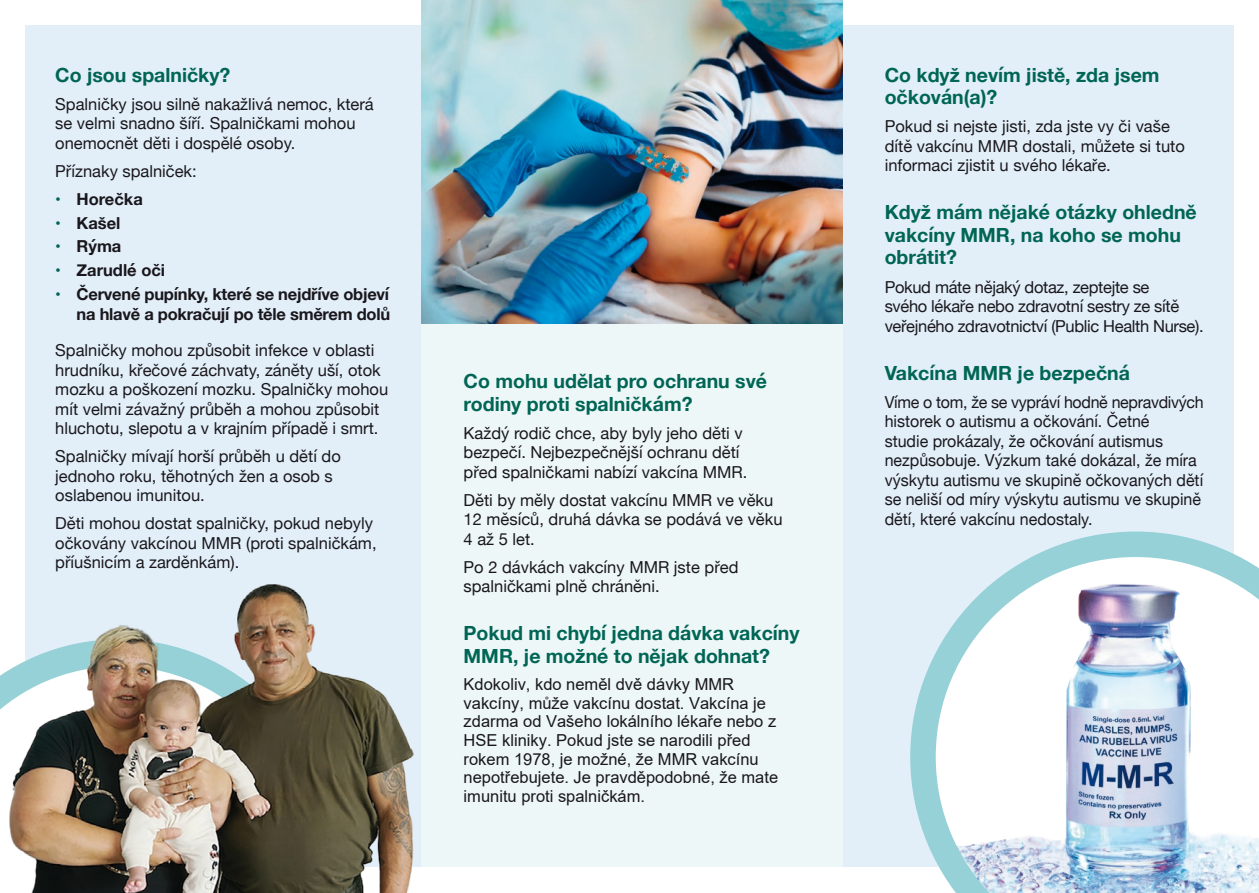
<style>
.page{position:relative;width:1259px;height:893px;background:#fff}
.page>*{position:absolute;margin:0;border:0;box-sizing:border-box;transform-origin:0 0}
.Head_-_Green{font:700 19.5px/22.5px "Helvetica Neue";color:#006555}
.Text_-_Body_11_2{font:16.5px/19.5px "Helvetica Neue";color:#1a171c}
.t1{font:16.5px/18.8px "Arial";color:#1a171c}
.Text_-_Body_11_2-2{font:16.5px/19.5px "Helvetica Neue";letter-spacing:-.02em;color:#1a171c}
.Bullet{font:700 16.5px/19.5px "Helvetica Neue";letter-spacing:-.015em;color:#1a171c;text-align:right}
.s1{color:#006555}
</style>
<div class="page">
<div style="left:26px;top:26px;width:395px;height:841px;background:#e2eff9"></div>
<div style="left:842px;top:26px;width:391px;height:841px;background:#e2eff9"></div>
<div style="left:421px;top:26px;width:421px;height:841px;background:#edf7f7"></div>
<svg style="left:910px;top:531px;width:349px;height:362px"></svg>
<svg style="left:0;top:669px;width:10px;height:161px"></svg>
<img style="left:421px;top:0;width:421px;height:323px">
<img style="left:10px;top:554px;width:404px;height:339px">
<p class="Head_-_Green" style="left:55px;top:64px;width:177px">Co jsou spalničky?</p>
<p class="Text_-_Body_11_2" style="left:55px;top:95px;width:320px">Spalničky jsou silně nakažlivá nemoc, která se velmi snadno šíří. Spalničkami mohou onemocnět děti i dospělé osoby.</p>
<p class="Text_-_Body_11_2" style="left:55px;top:162px;width:143px">Příznaky spalniček:</p>
<p class="Bullet" style="left:55px;top:190px;width:89px"><span class="s1">•</span> Horečka</p>
<p class="Bullet" style="left:55px;top:214px;width:67px"><span class="s1">•</span> Kašel</p>
<p class="Bullet" style="left:55px;top:237px;width:68px"><span class="s1">•</span> Rýma</p>
<p class="Bullet" style="left:55px;top:261px;width:111px"><span class="s1">•</span> Zarudlé oči</p>
<p class="Bullet" style="left:55px;top:285px;width:336px"><span class="s1">•</span> Červené pupínky, které se nejdříve objeví na hlavě a pokračují po těle směrem dolů</p>
<p class="Text_-_Body_11_2" style="left:55px;top:341px;width:334px">Spalničky mohou způsobit infekce v oblasti hrudníku, křečové záchvaty, záněty uší, otok mozku a poškození mozku. Spalničky mohou mít velmi závažný průběh a mohou způsobit hluchotu, slepotu a v krajním případě i smrt.</p>
<p class="Text_-_Body_11_2" style="left:55px;top:447px;width:287px">Spalničky mívají horší průběh u dětí do jednoho roku, těhotných žen a osob s oslabenou imunitou.</p>
<p class="Text_-_Body_11_2" style="left:55px;top:514px;width:323px">Děti mohou dostat spalničky, pokud nebyly očkovány vakcínou MMR (proti spalničkám, příušnicím a zarděnkám).</p>
<p class="Head_-_Green" style="left:463px;top:370px;width:305px">Co mohu udělat pro ochranu své rodiny proti spalničkám?</p>
<p class="Text_-_Body_11_2" style="left:463px;top:424px;width:285px">Každý rodič chce, aby byly jeho děti v bezpečí. Nejbezpečnější ochranu dětí před spalničkami nabízí vakcína MMR.</p>
<p class="Text_-_Body_11_2" style="left:463px;top:491px;width:320px">Děti by měly dostat vakcínu MMR ve věku<br>12 měsíců, druhá dávka se podává ve věku<br>4 až 5 let.</p>
<p class="Text_-_Body_11_2" style="left:463px;top:558px;width:276px">Po 2 dávkách vakcíny MMR jste před spalničkami plně chráněni.</p>
<p class="Head_-_Green" style="left:463px;top:622px;width:337px">Pokud mi chybí jedna dávka vakcíny<br>MMR, je možné to nějak dohnat?</p>
<p class="t1" style="left:463px;top:675px;width:316px">Kdokoliv, kdo neměl dvě dávky MMR vakcíny, může vakcínu dostat. Vakcína je zdarma od Vašeho lokálního lékaře nebo z HSE kliniky. Pokud jste se narodili před rokem 1978, je možné, že MMR vakcínu nepotřebujete. Je pravděpodobné, že mate imunitu proti spalničkám.</p>
<p class="Head_-_Green" style="left:884px;top:64px;width:276px">Co když nevím jistě, zda jsem očkován(a)?</p>
<p class="Text_-_Body_11_2" style="left:884px;top:118px;width:302px">Pokud si nejste jisti, zda jste vy či vaše dítě vakcínu MMR dostali, můžete si tuto informaci zjistit u svého lékaře.</p>
<p class="Head_-_Green" style="left:884px;top:202px;width:313px">Když mám nějaké otázky ohledně vakcíny MMR, na koho se mohu obrátit?</p>
<p class="Text_-_Body_11_2-2" style="left:884px;top:278px;width:320px">Pokud máte nějaký dotaz, zeptejte se<br>svého lékaře nebo zdravotní sestry ze sítě veřejného zdravotnictví (Public Health Nurse).</p>
<p class="Head_-_Green" style="left:884px;top:362px;width:247px">Vakcína MMR je bezpečná</p>
<p class="Text_-_Body_11_2" style="left:884px;top:393px;width:320px">Víme o tom, že se vypráví hodně nepravdivých historek o autismu a očkování. Četné<br>studie prokázaly, že očkování autismus nezpůsobuje. Výzkum také dokázal, že míra výskytu autismu ve skupině očkovaných dětí se neliší od míry výskytu autismu ve skupině dětí, které vakcínu nedostaly.</p>
</div>
